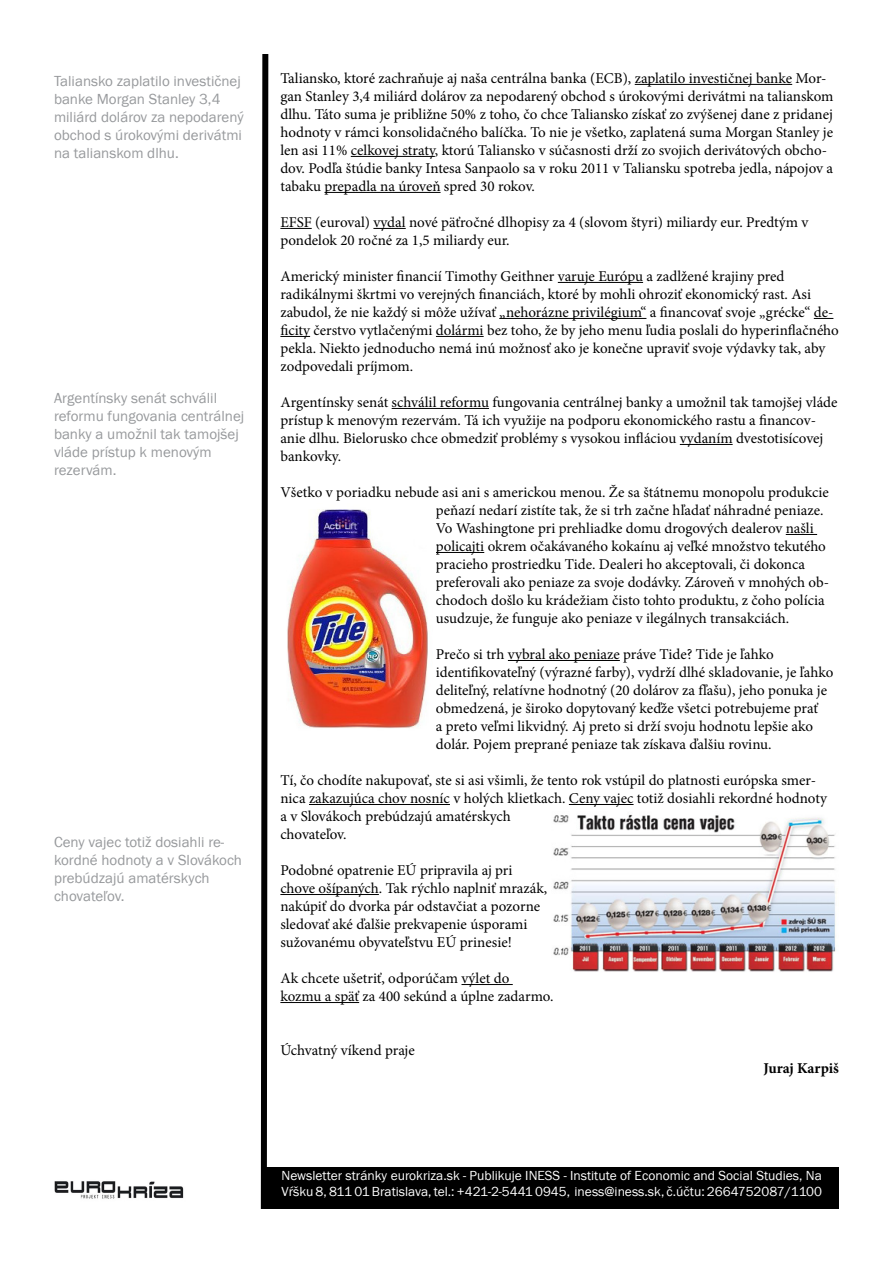
<style>
.page{position:relative;width:893px;height:1263px;background:#fff}
.page>*{position:absolute;margin:0;border:0;box-sizing:border-box;transform-origin:0 0}
.t1{font:15px/18px "Minion Pro";color:#000}
.t2{font:15px/18px "Franklin Gothic Itc TEE";color:#97999c}
.t3{font:700 15px "Minion Pro";letter-spacing:-.005em;color:#000}
.t4{font:13.5px/16.2px "Franklin Gothic Itc TEE";color:#fff}
</style>
<div class="page">
<svg style="left:260px;top:54px;width:9px;height:1155px"></svg>
<div style="left:265px;top:1167px;width:574px;height:42px;background:#000"></div>
<img style="left:54px;top:1181px;width:130px;height:18px">
<hr style="left:635px;top:84px;width:157px;height:1px;background:#000">
<hr style="left:351px;top:156px;width:84px;height:1px;background:#000">
<hr style="left:324px;top:192px;width:117px;height:1px;background:#000">
<hr style="left:280px;top:228px;width:32px;height:1px;background:#000">
<hr style="left:373px;top:228px;width:33px;height:1px;background:#000">
<hr style="left:558px;top:282px;width:85px;height:1px;background:#000">
<hr style="left:499px;top:318px;width:147px;height:1px;background:#000">
<svg style="left:814px;top:318px;width:19px;height:1px"></svg>
<hr style="left:280px;top:336px;width:30px;height:1px;background:#000">
<hr style="left:436px;top:336px;width:48px;height:1px;background:#000">
<hr style="left:392px;top:408px;width:97px;height:1px;background:#000">
<hr style="left:680px;top:444px;width:53px;height:1px;background:#000">
<hr style="left:786px;top:534px;width:31px;height:1px;background:#000">
<hr style="left:436px;top:552px;width:48px;height:1px;background:#000">
<hr style="left:508px;top:660px;width:112px;height:1px;background:#000">
<hr style="left:309px;top:804px;width:141px;height:1px;background:#000">
<hr style="left:569px;top:804px;width:65px;height:1px;background:#000">
<hr style="left:280px;top:894px;width:99px;height:1px;background:#000">
<hr style="left:461px;top:984px;width:52px;height:1px;background:#000">
<hr style="left:280px;top:1002px;width:79px;height:1px;background:#000">
<img style="left:287px;top:509px;width:141px;height:219px">
<img style="left:553px;top:814px;width:283px;height:158px">
<p class="t2" style="left:54px;top:72px;width:191px">Taliansko zaplatilo investičnej banke Morgan Stanley 3,4 miliárd dolárov za nepodarený obchod s úrokovými derivátmi na talianskom dlhu.</p>
<p class="t2" style="left:54px;top:389px;width:192px">Argentínsky senát schválil reformu fungovania centrálnej banky a umožnil tak tamojšej vláde prístup k menovým rezervám.</p>
<p class="t2" style="left:54px;top:833px;width:190px">Ceny vajec totiž dosiahli re&shy;kordné hodnoty a v Slovákoch prebúdzajú amatérskych chovateľov.</p>
<p class="t1" style="left:280px;top:69px;width:555px">Taliansko, ktoré zachraňuje aj naša centrálna banka (ECB), zaplatilo investičnej banke Mor&shy;gan Stanley 3,4 miliárd dolárov za nepodarený obchod s úrokovými derivátmi na talianskom dlhu. Táto suma je približne 50% z toho, čo chce Taliansko získať zo zvýšenej dane z pridanej hodnoty v rámci konsolidačného balíčka. To nie je všetko, zaplatená suma Morgan Stanley je len asi 11% celkovej straty, ktorú Taliansko v súčasnosti drží zo svojich derivátových obcho&shy;dov. Podľa štúdie banky Intesa Sanpaolo sa v roku 2011 v Taliansku spotreba jedla, nápojov a tabaku prepadla na úroveň spred 30 rokov.</p>
<p class="t1" style="left:280px;top:213px;width:529px">EFSF (euroval) vydal nové päťročné dlhopisy za 4 (slovom štyri) miliardy eur. Predtým v pondelok 20 ročné za 1,5 miliardy eur.</p>
<p class="t1" style="left:280px;top:267px;width:560px">Americký minister financií Timothy Geithner varuje Európu a zadlžené krajiny pred radikálnymi škrtmi vo verejných financiách, ktoré by mohli ohroziť ekonomický rast. Asi zabudol, že nie každý si môže užívať „nehorázne privilégium“ a financovať svoje „grécke“ de&shy;ficity čerstvo vytlačenými dolármi bez toho, že by jeho menu ľudia poslali do hyperinflačného pekla. Niekto jednoducho nemá inú možnosť ako je konečne upraviť svoje výdavky tak, aby zodpovedali príjmom.</p>
<p class="t1" style="left:280px;top:393px;width:559px">Argentínsky senát schválil reformu fungovania centrálnej banky a umožnil tak tamojšej vláde prístup k menovým rezervám. Tá ich využije na podporu ekonomického rastu a financov&shy;anie dlhu. Bielorusko chce obmedziť problémy s vysokou infláciou vydaním dvestotisícovej bankovky.</p>
<p class="t1" style="left:436px;top:483px;width:395px;text-indent:-155px">Všetko v poriadku nebude asi ani s americkou menou. Že sa štátnemu monopolu produkcie peňazí nedarí zistíte tak, že si trh začne hľadať náhradné peniaze.<br>Vo Washingtone pri prehliadke domu drogových dealerov našli policajti okrem očakávaného kokaínu aj veľké množstvo tekutého pracieho prostriedku Tide. Dealeri ho akceptovali, či dokonca preferovali ako peniaze za svoje dodávky. Zároveň v mnohých ob&shy;chodoch došlo ku krádežiam čisto tohto produktu, z čoho polícia usudzuje, že funguje ako peniaze v ilegálnych transakciách.</p>
<p class="t1" style="left:436px;top:645px;width:399px">Prečo si trh vybral ako peniaze práve Tide? Tide je ľahko identifikovateľný (výrazné farby), vydrží dlhé skladovanie, je ľahko deliteľný, relatívne hodnotný (20 dolárov za fľašu), jeho ponuka je obmedzená, je široko dopytovaný keďže všetci potrebujeme prať<br>a preto veľmi likvidný. Aj preto si drží svoju hodnotu lepšie ako dolár. Pojem preprané peniaze tak získava ďalšiu rovinu.</p>
<p class="t1" style="left:280px;top:771px;width:548px">Tí, čo chodíte nakupovať, ste si asi všimli, že tento rok vstúpil do platnosti európska smer&shy;nica zakazujúca chov nosníc v holých klietkach. Ceny vajec totiž dosiahli rekordné hodnoty a v Slovákoch prebúdzajú amatérskych<br>chovateľov.</p>
<p class="t1" style="left:280px;top:861px;width:268px">Podobné opatrenie EÚ pripravila aj pri chove ošípaných. Tak rýchlo naplniť mrazák, nakúpiť do dvorka pár odstavčiat a pozorne sledovať aké ďalšie prekvapenie úsporami sužovanému obyvateľstvu EÚ prinesie!</p>
<p class="t1" style="left:280px;top:969px;width:275px">Ak chcete ušetriť, odporúčam výlet do kozmu a späť za 400 sekúnd a úplne zadarmo.</p>
<p class="t1" style="left:280px;top:1041px;width:136px">Úchvatný víkend praje</p>
<p class="t3" style="left:763px;top:1058px;width:77px">Juraj Karpiš</p>
<p class="t4" style="left:282px;top:1167px;width:542px">Newsletter stránky eurokriza.sk - Publikuje INESS - Institute of Economic and Social Studies, Na<br>Vŕšku 8, 811 01 Bratislava, tel.: +421-2-5441 0945, iness@iness.sk, č.účtu: 2664752087/1100</p>
</div>
